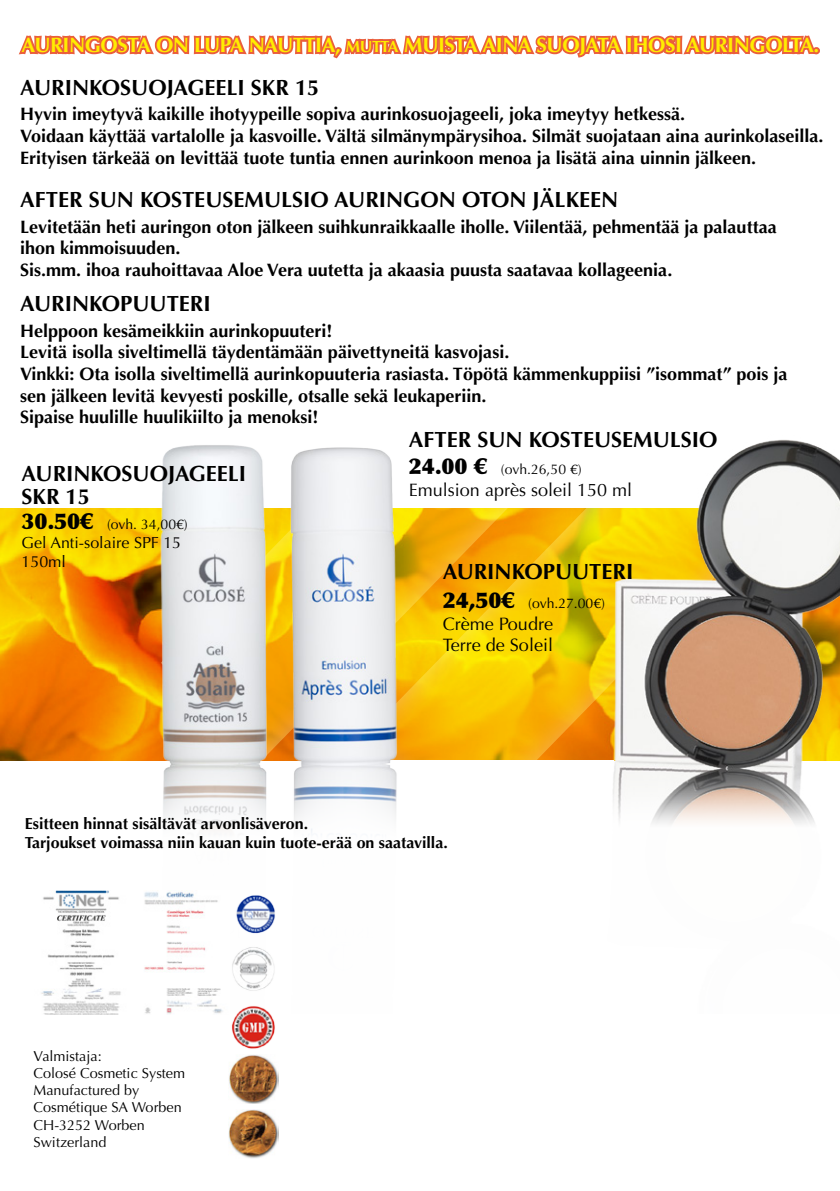
<style>
.page{position:relative;width:840px;height:1191px;background:#fff}
.page>*{position:absolute;margin:0;border:0;box-sizing:border-box;transform-origin:0 0}
.t1{font:700 22px/22.8px "Optima";color:#000}
.t2{font:700 20.8px "Optima";letter-spacing:-.02em;color:#ffed00}
.t3{font:700 18px/21.6px "Optima";color:#000}
.t4{font:18px/21.6px "Optima";color:#000}
.t5{font:700 16px/19.2px "Optima";color:#000}
.t6{font:16px/19.2px "Optima";color:#000}
.t7{font:14.4px/17.4px "Optima";color:#000}
.t8{font:14px "Optima";color:#000}
.s1{font-size:16.2px}
.s2{font-weight:900;font-size:22px}
</style>
<div class="page">
<img style="left:0;top:508px;width:138px;height:253px">
<svg style="left:138px;top:508px;width:460px;height:253px"></svg>
<img style="left:598px;top:439px;width:241px;height:385px">
<img style="left:146px;top:445px;width:265px;height:388px">
<img style="left:41px;top:890px;width:80px;height:124px">
<img style="left:231px;top:1006px;width:44px;height:43px">
<img style="left:229px;top:1055px;width:49px;height:48px">
<img style="left:228px;top:1109px;width:50px;height:49px">
<img style="left:236px;top:895px;width:39px;height:39px">
<img style="left:232px;top:947px;width:42px;height:44px">
<img style="left:144px;top:890px;width:79px;height:124px">
<svg style="left:18px;top:35px;width:802px;height:24px"></svg>
<p class="t2" style="left:22px;top:33px;width:798px">AURINGOSTA ON LUPA NAUTTIA, <span class="s1">MUTTA</span> MUISTA AINA SUOJATA IHOSI AURINGOLTA.</p>
<p class="t1" style="left:20px;top:76px;width:301px">AURINKOSUOJAGEELI SKR 15</p>
<p class="t3" style="left:20px;top:104px;width:804px">Hyvin imeytyvä kaikille ihotyypeille sopiva aurinkosuojageeli, joka imeytyy hetkessä.<br>Voidaan käyttää vartalolle ja kasvoille. Vältä silmänympärysihoa. Silmät suojataan aina aurinkolaseilla.<br>Erityisen tärkeää on levittää tuote tuntia ennen aurinkoon menoa ja lisätä aina uinnin jälkeen.</p>
<p class="t1" style="left:20px;top:188px;width:599px">AFTER SUN KOSTEUSEMULSIO AURINGON OTON JÄLKEEN</p>
<p class="t3" style="left:20px;top:216px;width:757px">Levitetään heti auringon oton jälkeen suihkunraikkaalle iholle. Viilentää, pehmentää ja palauttaa ihon kimmoisuuden.<br>Sis.mm. ihoa rauhoittavaa Aloe Vera uutetta ja akaasia puusta saatavaa kollageenia.</p>
<p class="t1" style="left:20px;top:292px;width:192px">AURINKOPUUTERI</p>
<p class="t3" style="left:20px;top:320px;width:768px">Helppoon kesämeikkiin aurinkopuuteri!<br>Levitä isolla siveltimellä täydentämään päivettyneitä kasvojasi.<br>Vinkki: Ota isolla siveltimellä aurinkopuuteria rasiasta. Töpötä kämmenkuppiisi ”isommat” pois ja sen jälkeen levitä kevyesti poskille, otsalle sekä leukaperiin.<br>Sipaise huulille huulikiilto ja menoksi!</p>
<p class="t1" style="left:22px;top:462px;width:226px">AURINKOSUOJAGEELI<br>SKR 15</p>
<p class="t8" style="left:22px;top:516px;width:168px"><span class="s2">30.50€</span> (ovh. 34,00€)</p>
<p class="t6" style="left:22px;top:533px;width:161px">Gel Anti-solaire SPF 15<br>150ml</p>
<p class="t1" style="left:408px;top:428px;width:310px">AFTER SUN KOSTEUSEMULSIO</p>
<p class="t8" style="left:408px;top:461px;width:174px"><span class="s2">24.00 €</span> (ovh.26,50 €)</p>
<p class="t4" style="left:408px;top:479px;width:225px">Emulsion après soleil 150 ml</p>
<p class="t1" style="left:442px;top:561px;width:192px">AURINKOPUUTERI</p>
<p class="t8" style="left:442px;top:595px;width:164px"><span class="s2">24,50€</span> (ovh.27.00€)</p>
<p class="t4" style="left:442px;top:613px;width:112px">Crème Poudre<br>Terre de Soleil</p>
<p class="t5" style="left:25px;top:814px;width:424px">Esitteen hinnat sisältävät arvonlisäveron.<br>Tarjoukset voimassa niin kauan kuin tuote-erää on saatavilla.</p>
<p class="t7" style="left:33px;top:1047px;width:153px">Valmistaja:<br>Colosé Cosmetic System<br>Manufactured by<br>Cosmétique SA Worben<br>CH-3252 Worben<br>Switzerland</p>
</div>
